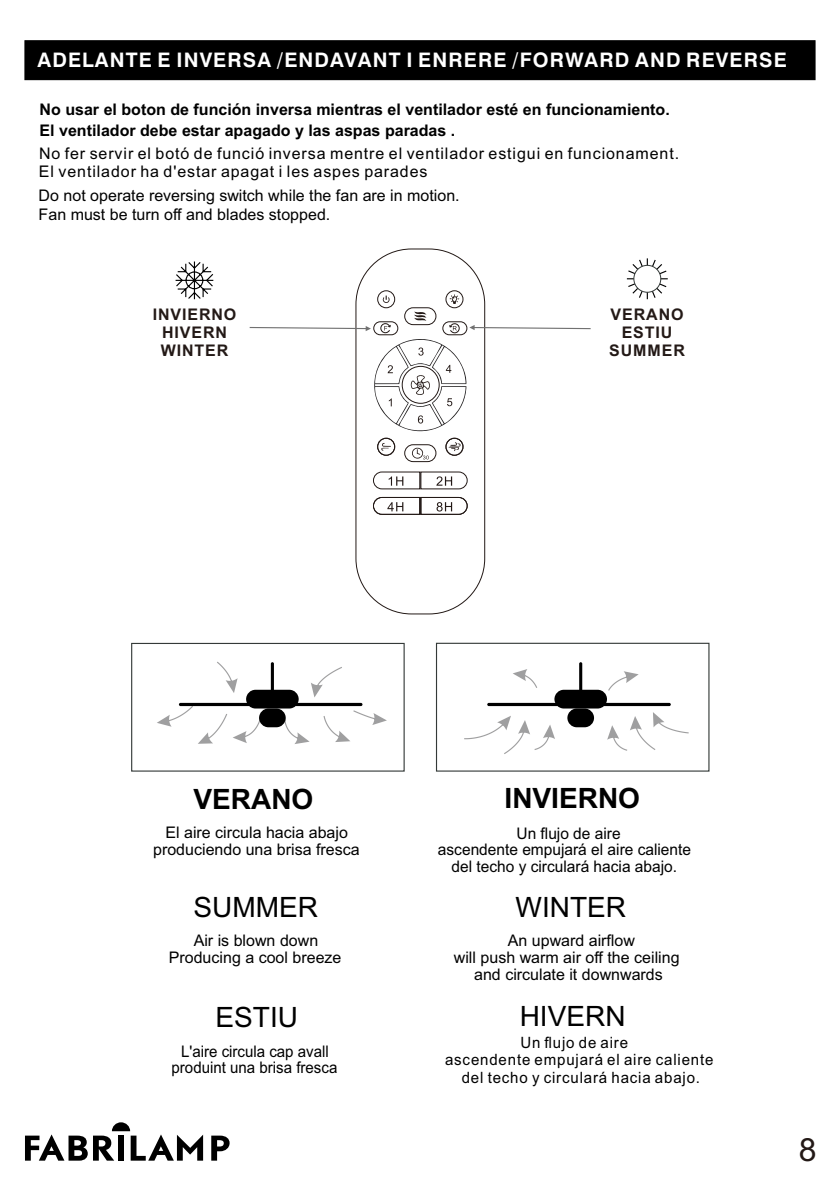
<style>
.page{position:relative;width:840px;height:1191px;background:#fff}
.page>*{position:absolute;margin:0;border:0;box-sizing:border-box;transform-origin:0 0}
.t1{font:32px "Arial";color:#231916}
.t2{font:28px "Arial";color:#000}
.t3{font:700 28px "Arial";color:#000}
.t4{font:700 20px "Swiss 721 BT";letter-spacing:.055em;color:#fff}
.t5{font:16px/17px "Arial";color:#000;text-align:center}
.t6{font:700 16px/20.6px "Arial";color:#000}
.t7{font:16px/17.8px "Arial";letter-spacing:.055em;color:#000}
.t8{font:16px/16.2px "Arial";color:#000;text-align:center;scale:.94 1}
.t9{font:700 16px/17.8px "Arial";letter-spacing:.055em;color:#231916;text-align:center}
.t10{font:15.6px "Arial";letter-spacing:.055em;color:#000;scale:.96 1}
</style>
<div class="page">
<div style="left:131px;top:643px;width:273px;height:128px;border:1px solid #343a38"></div>
<div style="left:435px;top:643px;width:274px;height:128px;border:1px solid #343a38"></div>
<svg style="left:284px;top:719px;width:25px;height:25px"></svg>
<svg style="left:157px;top:706px;width:104px;height:38px"></svg>
<svg style="left:323px;top:710px;width:63px;height:32px"></svg>
<svg style="left:464px;top:716px;width:90px;height:38px"></svg>
<svg style="left:607px;top:712px;width:81px;height:38px"></svg>
<svg style="left:608px;top:671px;width:30px;height:19px"></svg>
<svg style="left:513px;top:669px;width:24px;height:19px"></svg>
<svg style="left:311px;top:667px;width:31px;height:30px"></svg>
<svg style="left:217px;top:661px;width:20px;height:32px"></svg>
<svg style="left:211px;top:1135px;width:18px;height:25px"></svg>
<svg style="left:25px;top:1122px;width:178px;height:38px"></svg>
<div style="left:404px;top:307px;width:32px;height:18px;border:1px solid #231916;border-radius:8px"></div>
<div style="left:445px;top:290px;width:18px;height:18px;border:1px solid #231916;border-radius:50%"></div>
<div style="left:377px;top:290px;width:18px;height:18px;border:1px solid #231916;border-radius:50%"></div>
<svg style="left:382px;top:295px;width:8px;height:8px"></svg>
<svg style="left:449px;top:294px;width:10px;height:10px"></svg>
<div style="left:377px;top:438px;width:18px;height:18px;border:1px solid #231916;border-radius:50%"></div>
<svg style="left:381px;top:443px;width:10px;height:7px"></svg>
<div style="left:445px;top:438px;width:18px;height:18px;border:1px solid #231916;border-radius:50%"></div>
<svg style="left:448px;top:442px;width:12px;height:9px"></svg>
<div style="left:404px;top:444px;width:32px;height:18px;border:1px solid #231916;border-radius:8px"></div>
<svg style="left:412px;top:447px;width:16px;height:12px"></svg>
<svg style="left:373px;top:471px;width:95px;height:19px"></svg>
<svg style="left:373px;top:496px;width:95px;height:19px"></svg>
<div style="left:24px;top:40px;width:791px;height:41px;background:#000"></div>
<svg style="left:175px;top:261px;width:39px;height:39px"></svg>
<svg style="left:626px;top:258px;width:42px;height:42px"></svg>
<div style="left:633px;top:265px;width:27px;height:27px;background:#fff;border-radius:50%"></div>
<div style="left:633px;top:265px;width:27px;height:27px;border:1px solid #343a38;border-radius:50%"></div>
<svg style="left:249px;top:311px;width:341px;height:121px"></svg>
<div style="left:554px;top:690px;width:52px;height:18px;background:#000;border-radius:9px"></div>
<hr style="left:487px;top:703px;width:183px;height:3px;background:#000;border-radius:2px">
<div style="left:567px;top:708px;width:26px;height:19px;background:#000;border-radius:9px"></div>
<hr style="left:579px;top:662px;width:3px;height:32px;background:#000;border-radius:2px">
<div style="left:246px;top:690px;width:52px;height:18px;background:#000;border-radius:9px"></div>
<hr style="left:179px;top:703px;width:183px;height:3px;background:#000;border-radius:2px">
<div style="left:259px;top:708px;width:26px;height:19px;background:#000;border-radius:9px"></div>
<hr style="left:271px;top:662px;width:3px;height:32px;background:#000;border-radius:2px">
<p class="t4" style="left:37px;top:52px;width:750px">ADELANTE E INVERSA /ENDAVANT I ENRERE /FORWARD AND REVERSE</p>
<p class="t6" style="left:40px;top:100px;width:631px">No usar el boton de función inversa mientras el ventilador esté en funcionamiento.<br>El ventilador debe estar apagado y las aspas paradas .</p>
<p class="t7" style="left:39px;top:146px;width:641px">No fer servir el botó de funció inversa mentre el ventilador estigui en funcionament.<br>El ventilador ha d'estar apagat i les aspes parades</p>
<p class="t5" style="left:39px;top:207px;width:293px">Fan must be turn off and blades stopped.</p>
<p class="t5" style="left:39px;top:188px;width:422px">Do not operate reversing switch while the fan are in motion.</p>
<p class="t9" style="left:153px;top:307px;width:85px">INVIERNO<br>HIVERN<br>WINTER</p>
<p class="t9" style="left:609px;top:307px;width:77px">VERANO<br>ESTIU<br>SUMMER</p>
<h2 class="t3" style="left:193px;top:788px;width:121px">VERANO</h2>
<p class="t5" style="left:153px;top:825px;width:208px">El aire circula hacia abajo produciendo una brisa fresca</p>
<h2 class="t3" style="left:504px;top:788px;width:137px">INVIERNO</h2>
<p class="t5" style="left:437px;top:826px;width:254px">Un flujo de aire<br>ascendente empujará el aire caliente del techo y circulará hacia abajo.</p>
<h2 class="t2" style="left:193px;top:896px;width:126px">SUMMER</h2>
<h2 class="t2" style="left:515px;top:896px;width:112px">WINTER</h2>
<p class="t5" style="left:169px;top:933px;width:174px">Air is blown down<br>Producing a cool breeze</p>
<p class="t5" style="left:453px;top:933px;width:227px">An upward airflow<br>will push warm air off the ceiling and circulate it downwards</p>
<h2 class="t2" style="left:215px;top:1006px;width:84px">ESTIU</h2>
<p class="t8" style="left:171px;top:1044px;width:178px">L'aire circula cap avall produint una brisa fresca</p>
<h2 class="t2" style="left:519px;top:1006px;width:107px">HIVERN</h2>
<p class="t10" style="left:520px;top:1036px;width:114px">Un flujo de aire</p>
<p class="t10" style="left:445px;top:1054px;width:281px">ascendente empujará el aire caliente</p>
<p class="t10" style="left:461px;top:1071px;width:249px">del techo y circulará hacia abajo.</p>
<h1 class="t1" style="left:798px;top:1137px;width:19px">8</h1>
</div>
